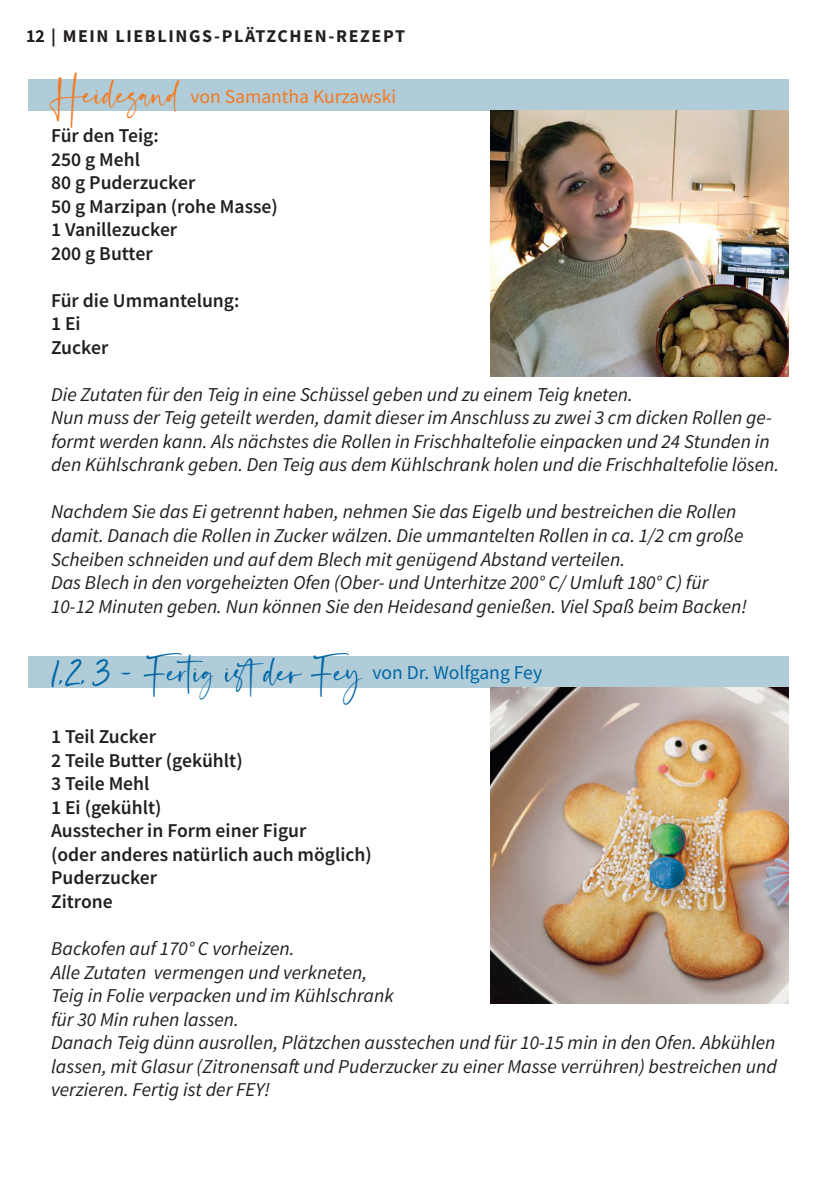
<style>
.page{position:relative;width:840px;height:1191px;background:#fff}
.page>*{position:absolute;margin:0;border:0;box-sizing:border-box;transform-origin:0 0}
.t1{font:italic 19.6px/23.6px "Source Sans Pro";color:#231f20}
.t2{font:600 19.6px/23.6px "Source Sans Pro";color:#231f20}
.t3{font:19.6px/39.2px "Source Sans Pro";color:#f47921}
.t4{font:19.6px "Source Sans Pro";color:#0166a5}
.t5{font:700 18px "Source Sans Pro";letter-spacing:.09em;color:#231f20}
.s1{font-weight:600}
.s2{font-family:"Anastacy";font-size:42px}
.s3{font-weight:600;color:#231f20}
.s4{font-family:"Turbinado Light Pro";font-size:42px}
.s5{font-family:"Gloss Drop";font-size:42px}
</style>
<div class="page">
<div style="left:28px;top:79px;width:760px;height:32px;background:#afccd8"></div>
<div style="left:28px;top:656px;width:760px;height:31px;background:#afccd8"></div>
<img style="left:490px;top:111px;width:298px;height:265px">
<img style="left:490px;top:687px;width:298px;height:316px">
<p class="t5" style="left:26px;top:24px;width:380px"><span class="s1">12</span> | MEIN LIEBLINGS-PLÄTZCHEN-REZEPT</p>
<p class="t3" style="left:51px;top:77px;width:346px"><span class="s2">Heidesand</span> von Samantha Kurzawski<br><span class="s3">Für den Teig:</span></p>
<p class="t2" style="left:51px;top:147px;width:228px">250 g Mehl<br>80 g Puderzucker<br>50 g Marzipan (rohe Masse)<br>1 Vanillezucker<br>200 g Butter</p>
<p class="t2" style="left:51px;top:288px;width:190px">Für die Ummantelung:<br>1 Ei<br>Zucker</p>
<p class="t1" style="left:51px;top:382px;width:729px">Die Zutaten für den Teig in eine Schüssel geben und zu einem Teig kneten.<br>Nun muss der Teig geteilt werden, damit dieser im Anschluss zu zwei 3 cm dicken Rollen ge&shy;formt werden kann. Als nächstes die Rollen in Frischhaltefolie einpacken und 24 Stunden in den Kühlschrank geben. Den Teig aus dem Kühlschrank holen und die Frischhaltefolie lösen.</p>
<p class="t1" style="left:51px;top:500px;width:697px">Nachdem Sie das Ei getrennt haben, nehmen Sie das Eigelb und bestreichen die Rollen damit. Danach die Rollen in Zucker wälzen. Die ummantelten Rollen in ca. 1/2 cm große Scheiben schneiden und auf dem Blech mit genügend Abstand verteilen.<br>Das Blech in den vorgeheizten Ofen (Ober- und Unterhitze 200° C/ Umluft 180° C) für 10-12 Minuten geben. Nun können Sie den Heidesand genießen. Viel Spaß beim Backen!</p>
<p class="t4" style="left:51px;top:659px;width:492px"><span class="s4">1,2, 3</span> <span class="s5">-</span> <span class="s2">Fertig ist der Fey</span> von Dr. Wolfgang Fey</p>
<p class="t2" style="left:51px;top:724px;width:322px">1 Teil Zucker<br>2 Teile Butter (gekühlt)<br>3 Teile Mehl<br>1 Ei (gekühlt)<br>Ausstecher in Form einer Figur<br>(oder anderes natürlich auch möglich)<br>Puderzucker<br>Zitrone</p>
<p class="t1" style="left:51px;top:936px;width:726px">Backofen auf 170° C vorheizen.<br>Alle Zutaten vermengen und verkneten,<br>Teig in Folie verpacken und im Kühlschrank<br>für 30 Min ruhen lassen.<br>Danach Teig dünn ausrollen, Plätzchen ausstechen und für 10-15 min in den Ofen. Abkühlen lassen, mit Glasur (Zitronensaft und Puderzucker zu einer Masse verrühren) bestreichen und verzieren. Fertig ist der FEY!</p>
</div>
